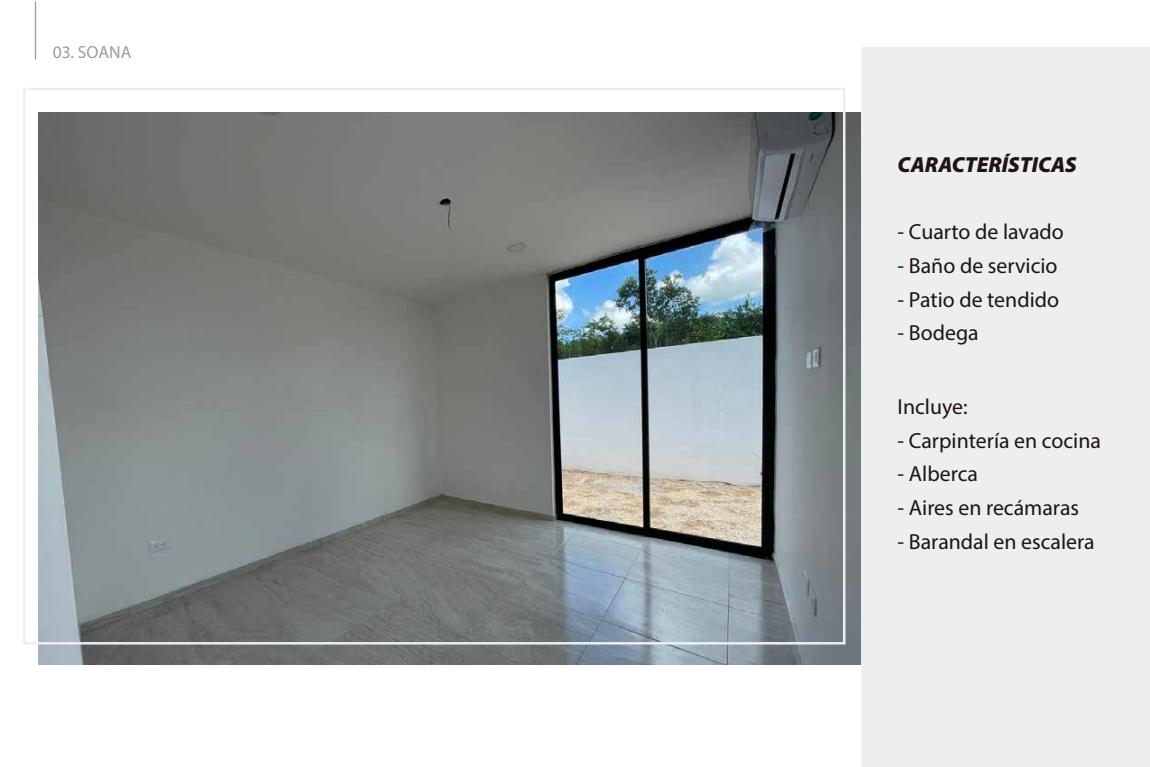
<style>
.page{position:relative;width:1150px;height:767px;background:#fff}
.page>*{position:absolute;margin:0;border:0;box-sizing:border-box;transform-origin:0 0}
.t1{font:21.75px "Myriad Pro";color:#1f1410}
.t2{font:italic 900 21.75px "Myriad Pro";color:#1f1410}
.t3{font:17.5px "Myriad Pro";color:#9d9ba0}
</style>
<div class="page">
<img style="left:39px;top:113px;width:822px;height:551px">
<div style="left:861px;top:47px;width:288px;height:719px;background:#edeef0"></div>
<hr style="left:35px;top:1px;width:1px;height:58px;background:#9d9ba0">
<p class="t3" style="left:53px;top:42px;width:80px">03. SOANA</p>
<p class="t2" style="left:897px;top:150px;width:181px">CARACTERÍSTICAS</p>
<p class="t1" style="left:897px;top:218px;width:168px">- Cuarto de lavado</p>
<p class="t1" style="left:897px;top:252px;width:161px">- Baño de servicio</p>
<p class="t1" style="left:897px;top:286px;width:163px">- Patio de tendido</p>
<p class="t1" style="left:897px;top:319px;width:83px">- Bodega</p>
<p class="t1" style="left:897px;top:393px;width:71px">Incluye:</p>
<p class="t1" style="left:897px;top:426px;width:205px">- Carpintería en cocina</p>
<p class="t1" style="left:897px;top:460px;width:82px">- Alberca</p>
<p class="t1" style="left:897px;top:494px;width:183px">- Aires en recámaras</p>
<p class="t1" style="left:897px;top:527px;width:198px">- Barandal en escalera</p>
</div>
